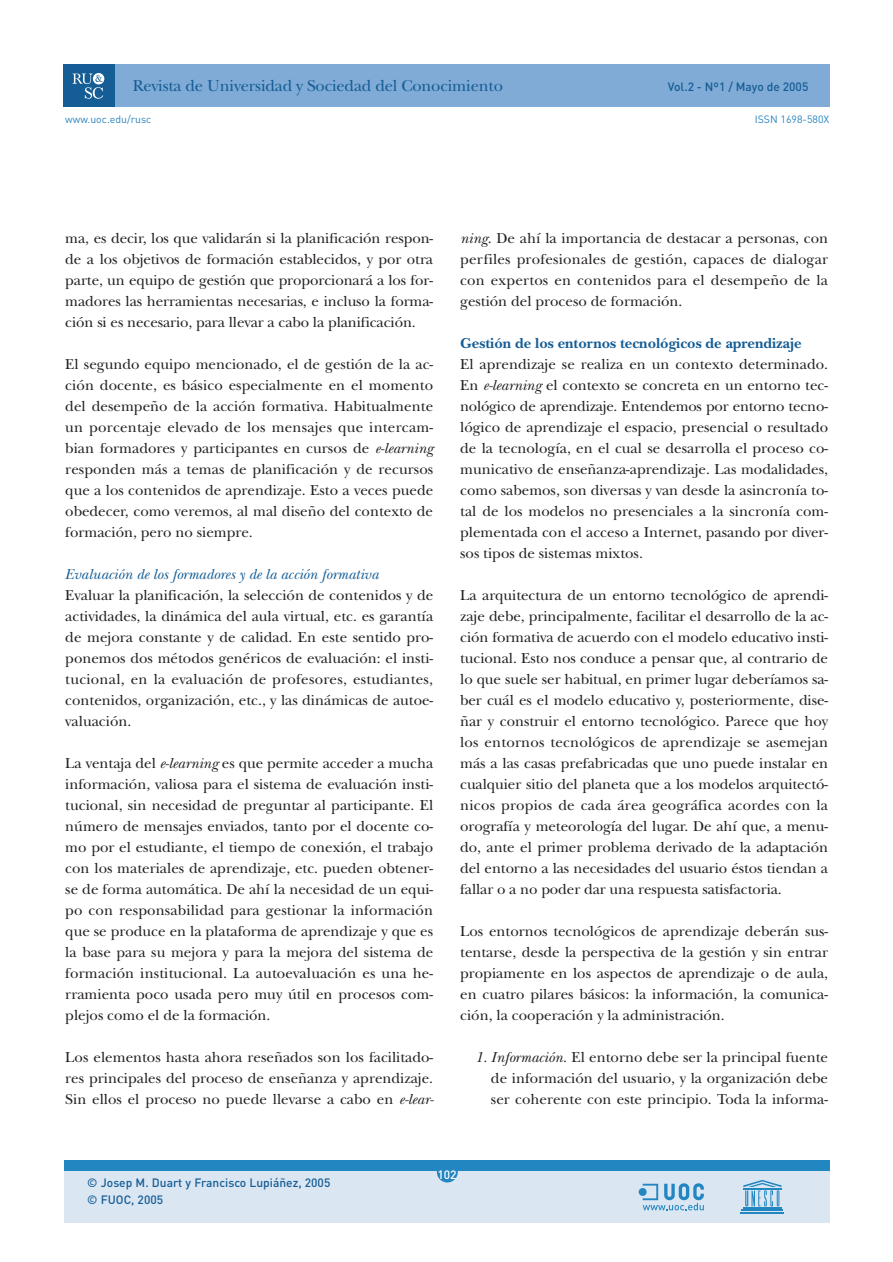
<style>
.page{position:relative;width:893px;height:1262px;background:#fff}
.page>*{position:absolute;margin:0;border:0;box-sizing:border-box;transform-origin:0 0}
.t1{font:16.5px "New Baskerville";letter-spacing:-.01em;color:#155d95}
.t2{font:15px/21px "New Baskerville";color:#231f20;text-align:justify}
.t3{font:italic 15px "New Baskerville";color:#155d95}
.t4{font:700 15px "New Baskerville";color:#155d95}
.t5{font:500 12px/16.2px "DIN";color:#155d95}
.t6{font:500 12px "DIN";color:#fff}
.t7{font:10.5px "DIN";color:#2a83be}
.s1{font-style:italic}
</style>
<div class="page">
<div style="left:85px;top:64px;width:744px;height:43px;background:#80abd6"></div>
<div style="left:64px;top:64px;width:51px;height:43px;background:#155d95"></div>
<svg style="left:72px;top:73px;width:32px;height:26px"></svg>
<div style="left:64px;top:1160px;width:765px;height:11px;background:#2286c0"></div>
<div style="left:64px;top:1171px;width:765px;height:51px;background:#dbe6f3"></div>
<hr style="left:743px;top:1207px;width:38px;height:1px;background:#2286c0">
<hr style="left:741px;top:1209px;width:42px;height:2px;background:#2286c0">
<hr style="left:740px;top:1212px;width:44px;height:1px;background:#2286c0">
<svg style="left:743px;top:1180px;width:38px;height:26px"></svg>
<div style="left:437px;top:1161px;width:21px;height:21px;background:#2286c0;border-radius:50%"></div>
<svg style="left:638px;top:1183px;width:65px;height:27px"></svg>
<p class="t1" style="left:133px;top:80px;width:372px">Revista de Universidad y Sociedad del Conocimiento</p>
<p class="t5" style="left:668px;top:80px;width:142px">Vol.2 - Nº1 / Mayo de 2005</p>
<p class="t7" style="left:65px;top:116px;width:88px">www.uoc.edu/rusc</p>
<p class="t7" style="left:755px;top:116px;width:76px">ISSN 1698-580X</p>
<p class="t2" style="left:65px;top:229px;width:369px">ma, es decir, los que validarán si la planificación respon&shy;de a los objetivos de formación establecidos, y por otra parte, un equipo de gestión que proporcionará a los for&shy;madores las herramientas necesarias, e incluso la forma&shy;ción si es necesario, para llevar a cabo la planificación.</p>
<p class="t2" style="left:65px;top:355px;width:369px">El segundo equipo mencionado, el de gestión de la ac&shy;ción docente, es básico especialmente en el momento del desempeño de la acción formativa. Habitualmente un porcentaje elevado de los mensajes que intercam&shy;bian formadores y participantes en cursos de <span class="s1">e-learning </span>responden más a temas de planificación y de recursos que a los contenidos de aprendizaje. Esto a veces puede obedecer, como veremos, al mal diseño del contexto de formación, pero no siempre.</p>
<p class="t3" style="left:65px;top:569px;width:315px">Evaluación de los formadores y de la acción formativa</p>
<p class="t2" style="left:65px;top:586px;width:369px">Evaluar la planificación, la selección de contenidos y de actividades, la dinámica del aula virtual, etc. es garantía de mejora constante y de calidad. En este sentido pro&shy;ponemos dos métodos genéricos de evaluación: el insti&shy;tucional, en la evaluación de profesores, estudiantes, contenidos, organización, etc., y las dinámicas de autoe&shy;valuación.</p>
<p class="t2" style="left:65px;top:754px;width:369px">La ventaja del <span class="s1">e-learning</span> es que permite acceder a mucha información, valiosa para el sistema de evaluación insti&shy;tucional, sin necesidad de preguntar al participante. El número de mensajes enviados, tanto por el docente co&shy;mo por el estudiante, el tiempo de conexión, el trabajo con los materiales de aprendizaje, etc. pueden obtener&shy;se de forma automática. De ahí la necesidad de un equi&shy;po con responsabilidad para gestionar la información que se produce en la plataforma de aprendizaje y que es la base para su mejora y para la mejora del sistema de formación institucional. La autoevaluación es una he&shy;rramienta poco usada pero muy útil en procesos com&shy;plejos como el de la formación.</p>
<p class="t2" style="left:65px;top:1048px;width:370px">Los elementos hasta ahora reseñados son los facilitado&shy;res principales del proceso de enseñanza y aprendizaje.<br>Sin ellos el proceso no puede llevarse a cabo en <span class="s1">e-lear-</span></p>
<p class="t2" style="left:460px;top:229px;width:369px"><span class="s1">ning</span>. De ahí la importancia de destacar a personas, con perfiles profesionales de gestión, capaces de dialogar con expertos en contenidos para el desempeño de la gestión del proceso de formación.</p>
<p class="t4" style="left:460px;top:338px;width:343px">Gestión de los entornos tecnológicos de aprendizaje</p>
<p class="t2" style="left:460px;top:355px;width:369px">El aprendizaje se realiza en un contexto determinado.<br>En <span class="s1">e-learning</span> el contexto se concreta en un entorno tec&shy;nológico de aprendizaje. Entendemos por entorno tecno&shy;lógico de aprendizaje el espacio, presencial o resultado de la tecnología, en el cual se desarrolla el proceso co&shy;municativo de enseñanza-aprendizaje. Las modalidades, como sabemos, son diversas y van desde la asincronía to&shy;tal de los modelos no presenciales a la sincronía com&shy;plementada con el acceso a Internet, pasando por diver&shy;sos tipos de sistemas mixtos.</p>
<p class="t2" style="left:460px;top:586px;width:369px">La arquitectura de un entorno tecnológico de aprendi&shy;zaje debe, principalmente, facilitar el desarrollo de la ac&shy;ción formativa de acuerdo con el modelo educativo insti&shy;tucional. Esto nos conduce a pensar que, al contrario de lo que suele ser habitual, en primer lugar deberíamos sa&shy;ber cuál es el modelo educativo y, posteriormente, dise&shy;ñar y construir el entorno tecnológico. Parece que hoy los entornos tecnológicos de aprendizaje se asemejan más a las casas prefabricadas que uno puede instalar en cualquier sitio del planeta que a los modelos arquitectó&shy;nicos propios de cada área geográfica acordes con la orografía y meteorología del lugar. De ahí que, a menu&shy;do, ante el primer problema derivado de la adaptación del entorno a las necesidades del usuario éstos tiendan a fallar o a no poder dar una respuesta satisfactoria.</p>
<p class="t2" style="left:460px;top:922px;width:369px">Los entornos tecnológicos de aprendizaje deberán sus&shy;tentarse, desde la perspectiva de la gestión y sin entrar propiamente en los aspectos de aprendizaje o de aula, en cuatro pilares básicos: la información, la comunica&shy;ción, la cooperación y la administración.</p>
<p class="t2" style="left:491px;top:1048px;width:338px;text-indent:-16px"><span class="s1">1. Información.</span> El entorno debe ser la principal fuente de información del usuario, y la organización debe ser coherente con este principio. Toda la informa-</p>
<p class="t5" style="left:87px;top:1176px;width:244px">© Josep M. Duart y Francisco Lupiáñez, 2005 © FUOC, 2005</p>
<p class="t6" style="left:444px;top:1164px;width:8px">1</p>
<p class="t6" style="left:437px;top:1170px;width:21px">102</p>
</div>
